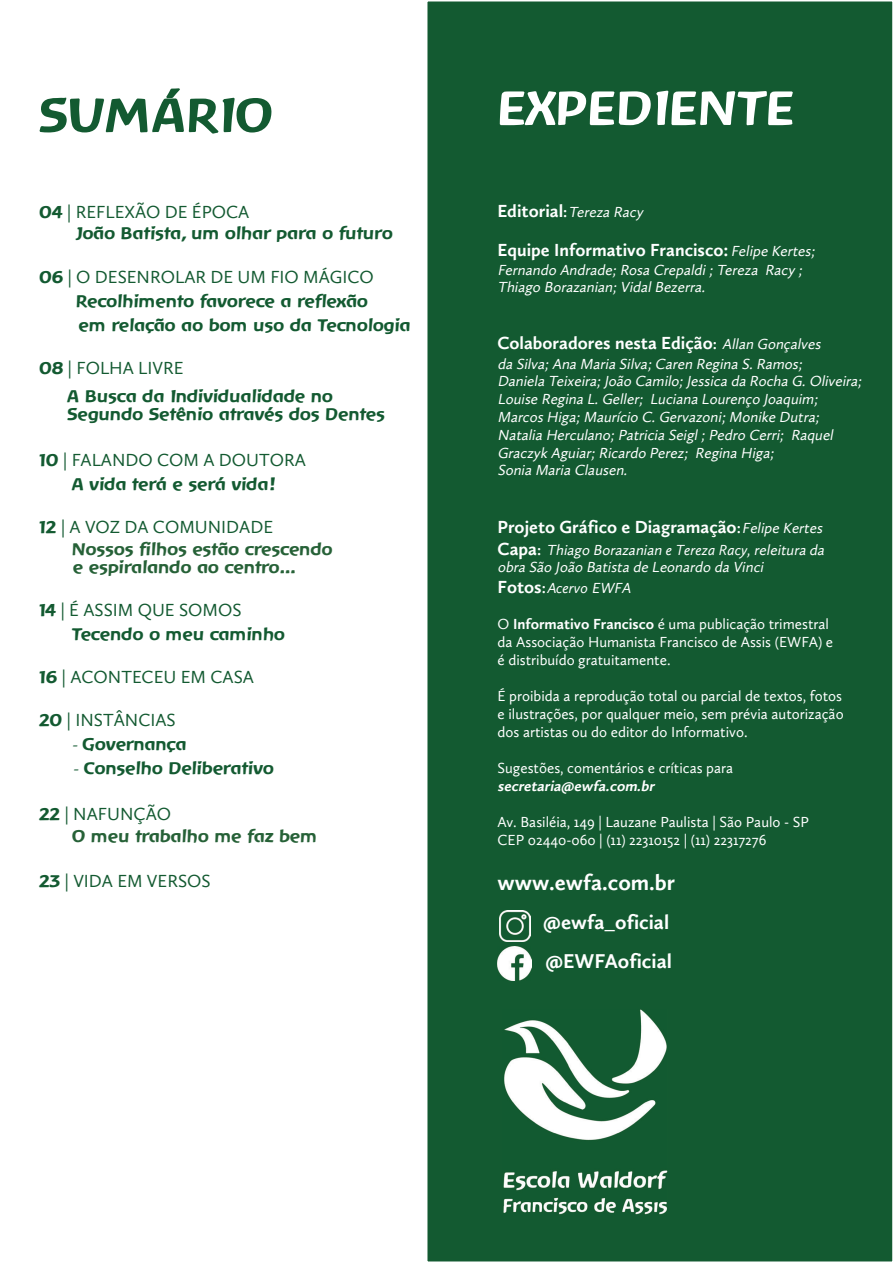
<style>
.page{position:relative;width:893px;height:1263px;background:#fff}
.page>*{position:absolute;margin:0;border:0;box-sizing:border-box;transform-origin:0 0}
.t1{font:51px "Baar Goetheanis";color:#fff}
.t2{font:51px "Baar Goetheanis";color:#135a31}
.t3{font:700 22.5px "Calluna Sans W01";color:#fff}
.t4{font:700 20.55px/39px "Calluna Sans W01";color:#fff}
.t5{font:18px/24px "Baar Goetheanis";color:#135a31}
.t6{font:18px "Calluna Sans W01";color:#135a31}
.t7{font:700 18px "Calluna Sans W01";color:#fff}
.t8{font:18px/18px "Baar Goetheanis";color:#266137}
.t9{font:italic 15px/17.9px "Calluna Sans W01";letter-spacing:-.005em;color:#fff}
.t10{font:15px/18px "Calluna Sans W01";color:#fff}
.t11{font:italic 700 15px "Calluna Sans W01";color:#fff}
.s1{font-family:"Baar Goetheanis"}
.s2{font-family:"Minion Pro"}
.s3{font-weight:700;font-style:normal;font-size:18px}
.s4{font-weight:700;font-style:normal}
.s5{font-weight:400;font-style:italic;font-size:15px}
.s6{font-size:15px}
.s7{font-style:inherit}
.s8{font-weight:700}
</style>
<div class="page">
<div style="left:427px;top:1px;width:466px;height:1261px;background:#135a31"></div>
<img style="left:503px;top:1009px;width:164px;height:206px">
<img style="left:499px;top:910px;width:31px;height:31px">
<img style="left:497px;top:946px;width:35px;height:34px">
<h1 class="t2" style="left:39px;top:87px;width:236px">SUMÁRIO</h1>
<h1 class="t1" style="left:497px;top:80px;width:299px">EXPEDIENTE</h1>
<p class="t6" style="left:39px;top:202px;width:212px"><span class="s1">04</span> <span class="s2">|</span> REFLEXÃO DE ÉPOCA</p>
<p class="t5" style="left:76px;top:221px;width:318px">João Batista, um olhar para o futuro</p>
<p class="t6" style="left:39px;top:267px;width:336px"><span class="s1">06</span> <span class="s2">|</span> O DESENROLAR DE UM FIO MÁGICO</p>
<p class="t5" style="left:76px;top:288px;width:336px">Recolhimento favorece a reflexão<br>em relação ao bom uso da Tecnologia</p>
<p class="t6" style="left:39px;top:358px;width:146px"><span class="s1">08</span> <span class="s2">|</span> FOLHA LIVRE</p>
<p class="t5" style="left:68px;top:387px;width:319px;line-height:18px">A Busca da Individualidade no<br>Segundo Setênio através dos Dentes</p>
<p class="t6" style="left:39px;top:450px;width:268px"><span class="s1">10</span> <span class="s2">|</span> FALANDO COM A DOUTORA</p>
<p class="t5" style="left:72px;top:472px;width:204px">A vida terá e será vida!</p>
<p class="t6" style="left:39px;top:517px;width:235px"><span class="s1">12</span> <span class="s2">|</span> A VOZ DA COMUNIDADE</p>
<p class="t8" style="left:72px;top:540px;width:262px">Nossos filhos estão crescendo e espiralando ao centro...</p>
<p class="t6" style="left:39px;top:600px;width:204px"><span class="s1">14</span> <span class="s2">|</span> É ASSIM QUE SOMOS</p>
<p class="t5" style="left:72px;top:622px;width:215px">Tecendo o meu caminho</p>
<p class="t6" style="left:39px;top:667px;width:216px"><span class="s1">16</span> <span class="s2">|</span> ACONTECEU EM CASA</p>
<p class="t6" style="left:39px;top:711px;width:138px"><span class="s1">20</span> <span class="s2">|</span> INSTÂNCIAS</p>
<p class="t5" style="left:72px;top:732px;width:116px"><span class="s2">-</span> Governança</p>
<p class="t5" style="left:73px;top:756px;width:202px"><span class="s2">-</span> Conselho Deliberativo</p>
<p class="t6" style="left:39px;top:804px;width:133px"><span class="s1">22</span> <span class="s2">|</span> NAFUNÇÃO</p>
<p class="t8" style="left:72px;top:826px;width:247px">O meu trabalho me faz bem</p>
<p class="t6" style="left:39px;top:871px;width:173px"><span class="s1">23</span> <span class="s2">|</span> VIDA EM VERSOS</p>
<p class="t9" style="left:497px;top:203px;width:150px"><span class="s3">Editorial</span><span class="s4">:</span>Tereza Racy</p>
<p class="t7" style="left:497px;top:240px;width:322px">Equipe Informativo Francisco: <span class="s5">Felipe Kertes;</span></p>
<p class="t9" style="left:497px;top:261px;width:309px;line-height:17.2px">Fernando Andrade;Rosa Crepaldi;Tereza Racy ;<br>Thiago Borazanian;VidalBezerra.</p>
<p class="t7" style="left:497px;top:334px;width:328px">Colaboradores nesta Edição<span class="s6">:</span> <span class="s5">Allan Gonçalves</span></p>
<p class="t9" style="left:497px;top:355px;width:369px">da Silva;Ana Maria Silva;Caren Regina S.Ramos;<br>Daniela Teixeira;João Camilo;Jessica da Rocha G.Oliveira; Louise Regina L.Geller; Luciana Lourenço Joaquim; Marcos Higa;Maurício C.Gervazoni;Monike Dutra; Natalia Herculano;Patricia Seigl;Pedro Cerri; Raquel Graczyk Aguiar;Ricardo Perez; Regina Higa;<br>Sonia Maria Clausen.</p>
<p class="t7" style="left:497px;top:517px;width:329px">Projeto Gráfico e Diagramação<span class="s6">:</span><span class="s5">Felipe Kertes</span></p>
<p class="t9" style="left:497px;top:541px;width:331px;line-height:17.4px"><span class="s3">C a p a</span> <span class="s4">:</span> Thiago Borazanian <span class="s7">e Te reza R a cy</span>,releitura da obra São J oão Batista de Leonardo da Vinci</p>
<p class="t7" style="left:497px;top:578px;width:138px">Fotos<span class="s6">:</span><span class="s5">A</span><span class="s5">cervo</span> <span class="s5">EWFA</span></p>
<p class="t10" style="left:497px;top:616px;width:337px">O <span class="s8">Informativo Francisco</span> é uma publicação trimestral da Associação Humanista Francisco de Assis (EWFA) e é distribuído gratuitamente.</p>
<p class="t10" style="left:497px;top:687px;width:348px;text-align:justify">É proibida a reprodução total ou parcial de textos, fotos e ilustrações, por qualquer meio, sem prévia autorização dos artistas ou do editor do Informativo.</p>
<p class="t10" style="left:497px;top:759px;width:237px">Sugestões, comentários e críticas para</p>
<p class="t11" style="left:497px;top:778px;width:161px">secretaria@ewfa.com.br</p>
<p class="t10" style="left:497px;top:813px;width:313px">Av. Basiléia, 149 | Lauzane Paulista | São Paulo - SP<br>CEP 02440-060 | (11) 22310152 | (11) 22317276</p>
<h2 class="t3" style="left:497px;top:871px;width:179px">www.ewfa.com.br</h2>
<h3 class="t4" style="left:543px;top:903px;width:130px">@ewfa_oficial @EWFAoficial</h3>
</div>
